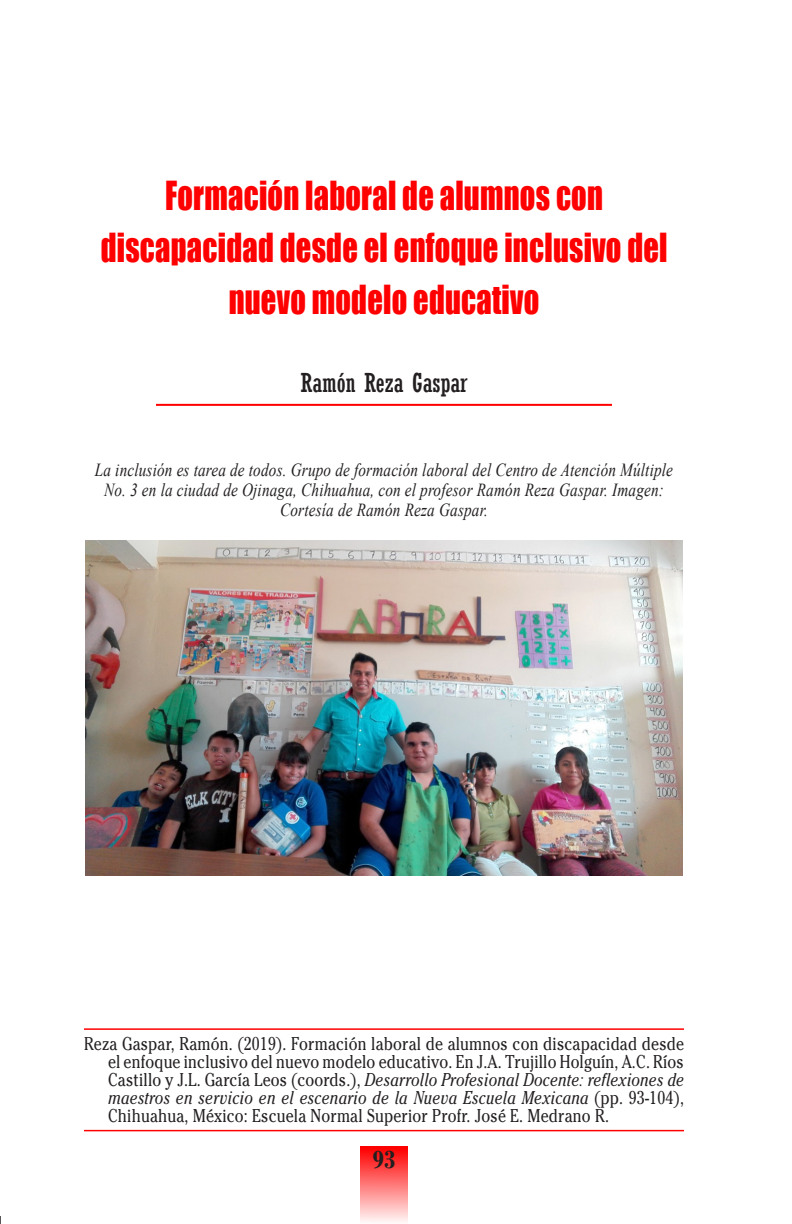
<style>
.page{position:relative;width:792px;height:1224px;background:#fff}
.page>*{position:absolute;margin:0;border:0;box-sizing:border-box;transform-origin:0 0}
.t1{font:36.8px/52px "Impact";letter-spacing:.01em;color:#f00;text-align:center;scale:.83 1}
.t2{font:700 26.4px "Bodoni";color:#231f20;scale:.86 1}
.t3{font:condensed 26px "Rockwell";color:#231f20}
.t4{font:18.4px/18px "Cheltenham";letter-spacing:.015em;color:#231f20;text-align:justify;scale:.83 1}
.t5{font:italic 18.4px/20px "Times New Roman";letter-spacing:.01em;color:#231f20;text-align:center;scale:.83 1}
.s1{font-style:italic}
</style>
<div class="page">
<div style="left:360px;top:1146px;width:48px;height:78px;background:linear-gradient(to bottom,#f00,#fff7f7)"></div>
<hr style="left:156px;top:404px;width:456px;height:2px;background:#f00">
<hr style="left:84px;top:1028px;width:600px;height:2px;background:#f00">
<hr style="left:84px;top:1130px;width:600px;height:1px;background:#f00">
<img style="left:85px;top:540px;width:598px;height:336px">
<h1 class="t1" style="left:101px;top:169px;width:685px">Formación laboral de alumnos con discapacidad desde el enfoque inclusivo del nuevo modelo educativo</h1>
<h3 class="t3" style="left:301px;top:367px;width:168px">Ramón Reza Gaspar</h3>
<p class="t5" style="left:95px;top:460px;width:698px">La inclusión es tarea de todos. Grupo de formación laboral del Centro de Atención Múltiple<br>No. 3 en la ciudad de Ojinaga, Chihuahua, con el profesor Ramón Reza Gaspar. Imagen:<br>Cortesía de Ramón Reza Gaspar.</p>
<p class="t4" style="left:108px;top:1035px;width:696px;text-indent:-24px">Reza Gaspar, Ramón. (2019). Formación laboral de alumnos con discapacidad desde el enfoque inclusivo del nuevo modelo educativo. En J.A. Trujillo Holguín, A.C. Ríos Castillo y J.L. García Leos (coords.), <span class="s1">Desarrollo Profesional Docente: reflexiones de maestros en servicio en el escenario de la Nueva Escuela Mexicana</span> (pp. 93-104), Chihuahua, México: Escuela Normal Superior Profr. José E. Medrano R.</p>
<h2 class="t2" style="left:373px;top:1144px;width:28px">93</h2>
</div>
